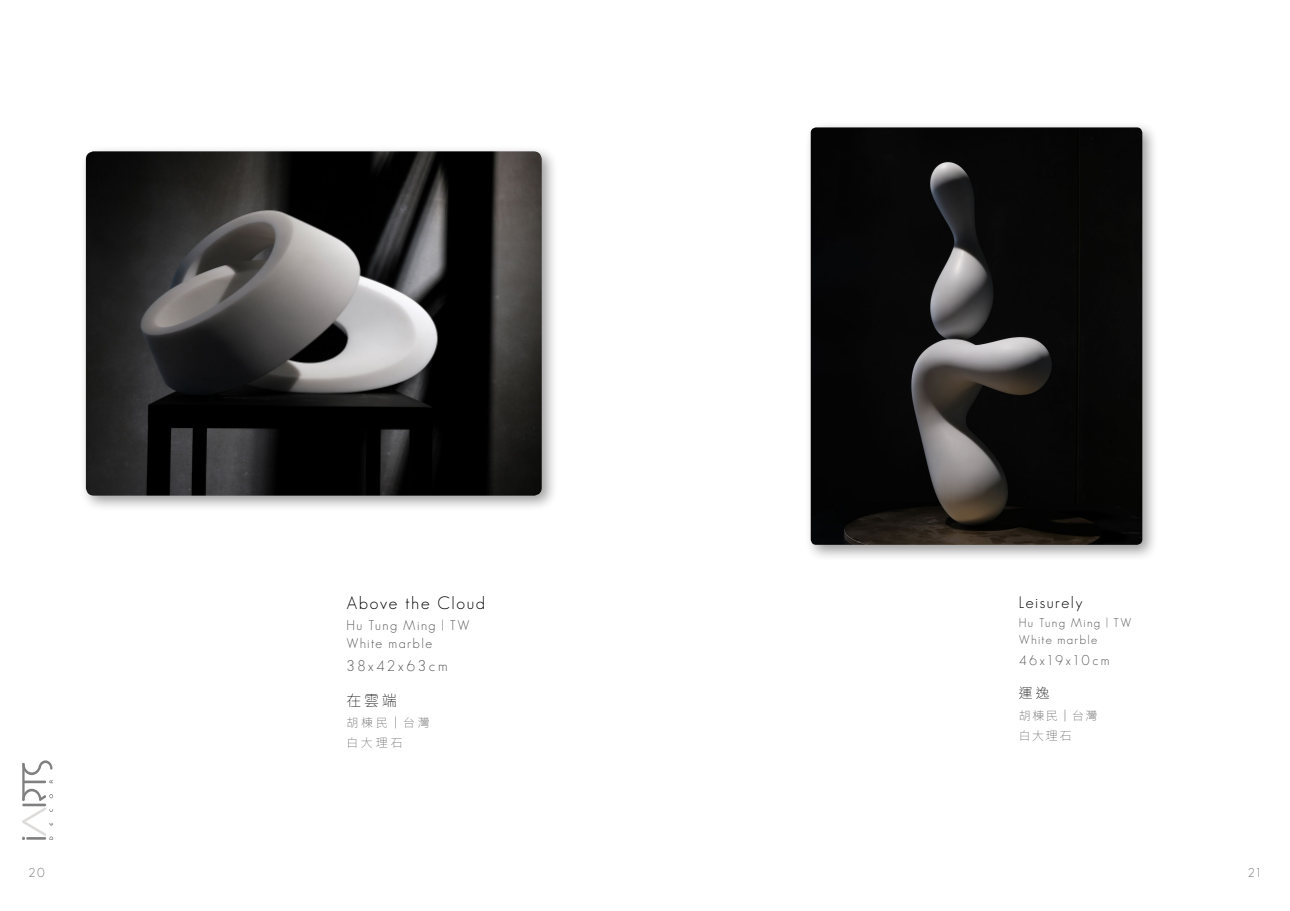
<style>
.page{position:relative;width:1290px;height:911px;background:#fff}
.page>*{position:absolute;margin:0;border:0;box-sizing:border-box;transform-origin:0 0}
.t1{font:300 17.5px "Geosans";letter-spacing:.095em;color:#000}
.t2{font:300 16.25px "Geosans";letter-spacing:.09em;color:#000}
.t3{font:300 15px "Geosans";letter-spacing:.19em;color:#595757}
.t4{font:100 15px "Noto Sans TC";color:#000}
.t5{font:300 13.75px/18.8px "Geosans";letter-spacing:.1em;color:#595757}
.t6{font:300 13.75px "Geosans";letter-spacing:.18em;color:#595757}
.t7{font:100 13.75px "Noto Sans TC";color:#000}
.t8{font:300 12.5px/17.5px "Geosans";letter-spacing:.105em;color:#595757}
.t9{font:300 12.5px "Geosans";color:#727171}
.t10{font:100 11.88px/20px "Noto Sans TC";letter-spacing:.25em;color:#595757}
.t11{font:100 11.88px/20px "Noto Sans TC";letter-spacing:.15em;color:#595757}
</style>
<div class="page">
<hr style="left:22px;top:803px;width:24px;height:3px;background:#000">
<svg style="left:22px;top:760px;width:31px;height:41px"></svg>
<svg style="left:22px;top:807px;width:31px;height:33px"></svg>
<div style="left:79px;top:144px;width:480px;height:368px;background:#000;opacity:.4"></div>
<img style="left:86px;top:151px;width:456px;height:344px">
<div style="left:804px;top:120px;width:355px;height:441px;background:#000;opacity:.4"></div>
<img style="left:811px;top:127px;width:331px;height:418px">
<p class="t1" style="left:346px;top:593px;width:140px">Above the Cloud</p>
<p class="t5" style="left:346px;top:615px;width:125px">Hu Tung Ming | TW<br>White marble</p>
<p class="t3" style="left:346px;top:657px;width:103px">38x42x63cm</p>
<p class="t4" style="left:346px;top:691px;width:52px">在雲端</p>
<p class="t10" style="left:346px;top:713px;width:85px">胡棟民｜台灣白大理石</p>
<p class="t2" style="left:1019px;top:593px;width:65px">Leisurely</p>
<p class="t8" style="left:1019px;top:613px;width:114px">Hu Tung Ming | TW<br>White marble</p>
<p class="t6" style="left:1019px;top:653px;width:92px">46x19x10cm</p>
<p class="t7" style="left:1019px;top:685px;width:32px">運逸</p>
<p class="t11" style="left:1019px;top:705px;width:80px">胡棟民｜台灣白大理石</p>
<p class="t9" style="left:28px;top:865px;width:18px">20</p>
<p class="t9" style="left:1248px;top:865px;width:15px">21</p>
</div>
